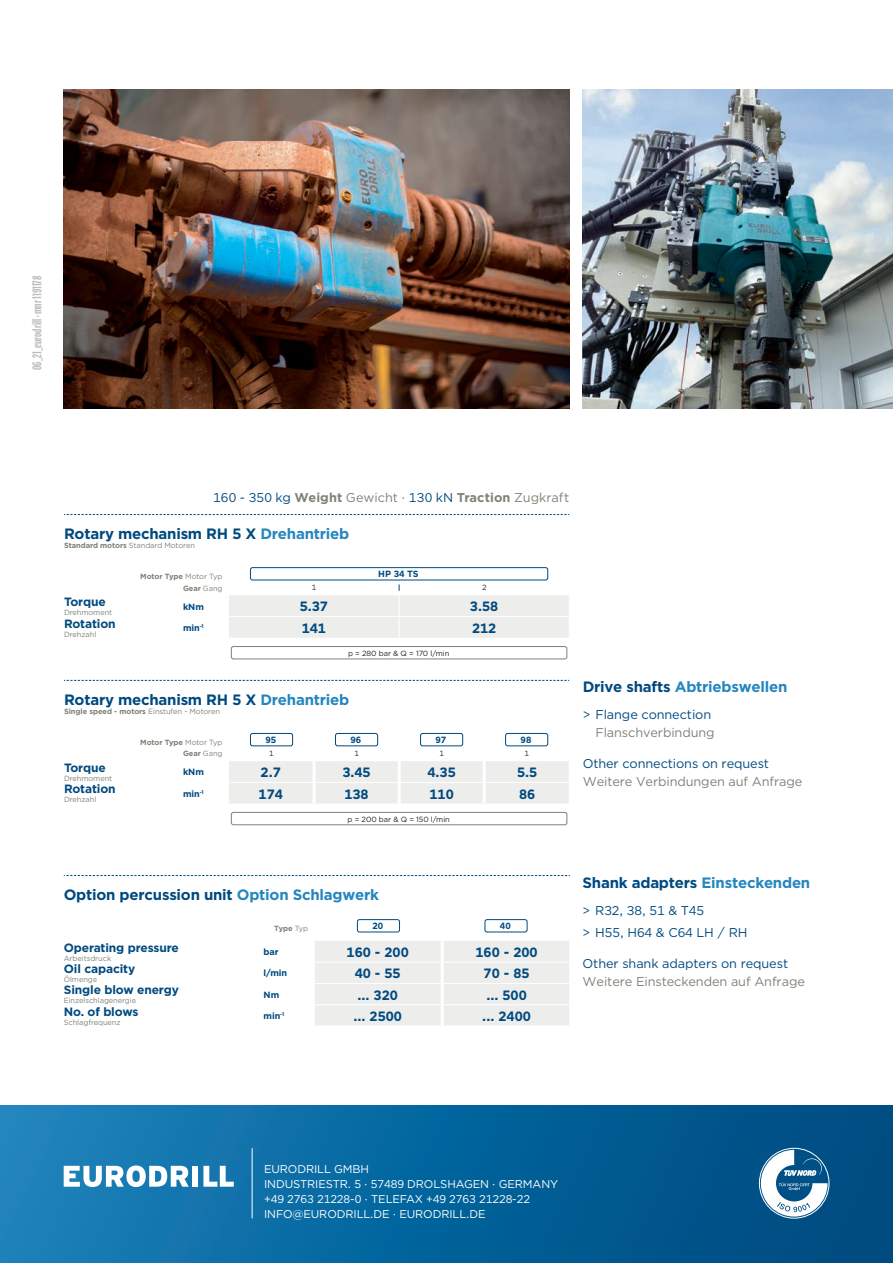
<style>
.page{position:relative;width:893px;height:1263px;background:#fff}
.page>*{position:absolute;margin:0;border:0;box-sizing:border-box;transform-origin:0 0}
.subheading_h2{font:700 15px "Gotham";letter-spacing:-.015em;color:#004a7f}
.subheading_h2-2{font:700 15px "Gotham";letter-spacing:-.015em;color:#2586bf}
.t_value{font:700 13.5px "Gotham";color:#004a7f}
.tagging{font:600 13.5px "Pilot";color:#bcbdb8}
.body_on_request{font:12.75px/18px "Gotham";letter-spacing:-.01em;color:#818178}
.t1{font:12.75px/18px "Gotham";letter-spacing:-.01em;color:#004a7f;text-align:right}
.body{font:12.75px "Gotham";letter-spacing:.005em;color:#818178}
.t_label{font:700 12px "Gotham";letter-spacing:-.01em;color:#004a7f}
.t2{font:11.25px/15px "Gotham";letter-spacing:-.01em;color:#fff}
.t_unit{font:700 9px "Gotham";letter-spacing:-.01em;color:#004a7f}
.t_lable_small{font:7.5px "Gotham";letter-spacing:-.01em;color:#818178}
.t_lable_small-2{font:700 7.5px "Gotham";letter-spacing:-.01em;color:#818178}
.t_label_count{font:7.5px "Gotham";letter-spacing:-.005em;color:#231f20}
.subheading_h2-3{font:700 7.5px "Gotham";letter-spacing:-.01em;color:#818178}
.subheading_h2-4{font:7.5px "Gotham";letter-spacing:-.01em;color:#818178}
.s1{color:#004a7f}
.s2{font-weight:700}
.s3{color:#2586bf}
.s4{font-weight:400}
.s5{color:#818178}
</style>
<div class="page">
<div style="left:0;top:1106px;width:893px;height:157px;background:linear-gradient(to right,#1982bb,#00487e)"></div>
<hr style="left:252px;top:1148px;width:1px;height:70px;background:#fff">
<div style="left:192px;top:1166px;width:6px;height:21px;background:#fff"></div>
<svg style="left:203px;top:1166px;width:31px;height:21px"></svg>
<svg style="left:64px;top:1165px;width:125px;height:22px"></svg>
<div style="left:759px;top:1148px;width:70px;height:70px;border:1px solid #fff;border-radius:50%"></div>
<svg style="left:761px;top:1150px;width:67px;height:66px"></svg>
<img style="left:583px;top:89px;width:310px;height:319px">
<img style="left:64px;top:89px;width:506px;height:319px">
<div style="left:229px;top:595px;width:340px;height:43px;background:#ededec"></div>
<svg style="left:229px;top:646px;width:340px;height:179px"></svg>
<svg style="left:64px;top:514px;width:505px;height:1px"></svg>
<svg style="left:64px;top:680px;width:505px;height:1px"></svg>
<hr style="left:313px;top:761px;width:3px;height:21px;background:#fff">
<hr style="left:398px;top:761px;width:3px;height:21px;background:#fff">
<hr style="left:483px;top:761px;width:3px;height:21px;background:#fff">
<hr style="left:313px;top:783px;width:3px;height:21px;background:#fff">
<hr style="left:398px;top:783px;width:3px;height:21px;background:#fff">
<hr style="left:483px;top:783px;width:3px;height:21px;background:#fff">
<hr style="left:229px;top:782px;width:85px;height:1px;background:#fff">
<hr style="left:314px;top:782px;width:85px;height:1px;background:#fff">
<hr style="left:399px;top:782px;width:85px;height:1px;background:#fff">
<hr style="left:484px;top:782px;width:86px;height:1px;background:#fff">
<hr style="left:229px;top:616px;width:85px;height:1px;background:#fff">
<hr style="left:314px;top:616px;width:85px;height:1px;background:#fff">
<hr style="left:399px;top:616px;width:85px;height:1px;background:#fff">
<svg style="left:399px;top:584px;width:1px;height:54px"></svg>
<hr style="left:484px;top:616px;width:86px;height:1px;background:#fff">
<div style="left:250px;top:567px;width:298px;height:13px;border:1px solid #004a7f;border-radius:2px"></div>
<div style="left:231px;top:646px;width:336px;height:13px;border:1px solid #818178;border-radius:2px"></div>
<div style="left:250px;top:733px;width:43px;height:13px;border:1px solid #004a7f;border-radius:2px"></div>
<div style="left:335px;top:733px;width:43px;height:13px;border:1px solid #004a7f;border-radius:2px"></div>
<div style="left:420px;top:733px;width:43px;height:13px;border:1px solid #004a7f;border-radius:2px"></div>
<div style="left:505px;top:733px;width:43px;height:13px;border:1px solid #004a7f;border-radius:2px"></div>
<div style="left:231px;top:812px;width:336px;height:13px;border:1px solid #818178;border-radius:2px"></div>
<svg style="left:64px;top:875px;width:506px;height:1px"></svg>
<div style="left:315px;top:941px;width:254px;height:84px;background:#ededec"></div>
<div style="left:357px;top:919px;width:43px;height:13px;border:1px solid #004a7f;border-radius:2px"></div>
<div style="left:485px;top:919px;width:42px;height:13px;border:1px solid #004a7f;border-radius:2px"></div>
<p class="tagging" style="left:30px;top:370px;width:96px;rotate:-90deg">06_21_eurodrill · mnr 1191178</p>
<p class="body" style="left:213px;top:489px;width:357px"><span class="s1">160 - 350 kg</span> <span class="s2">Weight</span> Gewicht · <span class="s1">130 kN</span> <span class="s2">Traction</span> Zugkraft</p>
<p class="subheading_h2" style="left:64px;top:524px;width:287px">Rotary mechanism RH 5 X <span class="s3">Drehantrieb</span></p>
<p class="subheading_h2-4" style="left:64px;top:541px;width:133px"><span class="s2">Standard motors</span> Standard Motoren</p>
<p class="t_lable_small-2" style="left:140px;top:571px;width:84px">Motor Type <span class="s4">Motor Typ</span></p>
<p class="t_unit" style="left:378px;top:568px;width:42px">HP 34 TS</p>
<p class="t_lable_small-2" style="left:183px;top:583px;width:41px">Gear <span class="s4">Gang</span></p>
<p class="t_label_count" style="left:312px;top:583px;width:6px">1</p>
<p class="t_label_count" style="left:482px;top:583px;width:6px">2</p>
<p class="t_label" style="left:64px;top:594px;width:43px">Torque</p>
<p class="t_lable_small" style="left:64px;top:608px;width:50px">Drehmoment</p>
<p class="t_unit" style="left:183px;top:600px;width:22px">kNm</p>
<p class="t_value" style="left:300px;top:597px;width:30px">5.37</p>
<p class="t_value" style="left:470px;top:597px;width:30px">3.58</p>
<p class="t_label" style="left:64px;top:615px;width:53px">Rotation</p>
<p class="t_lable_small" style="left:64px;top:629px;width:34px">Drehzahl</p>
<p class="t_unit" style="left:183px;top:622px;width:22px">min<sup>-1</sup></p>
<p class="t_value" style="left:302px;top:619px;width:26px">141</p>
<p class="t_value" style="left:472px;top:619px;width:26px">212</p>
<p class="t_label_count" style="left:348px;top:648px;width:103px">p = 280 bar &amp; Q = 170 l/min</p>
<p class="subheading_h2" style="left:64px;top:690px;width:287px">Rotary mechanism RH 5 X <span class="s3">Drehantrieb</span></p>
<p class="subheading_h2-3" style="left:64px;top:706px;width:158px">Single speed - motors <span class="s4">Einstufen - Motoren</span></p>
<p class="t_lable_small-2" style="left:140px;top:737px;width:84px">Motor Type <span class="s4">Motor Typ</span></p>
<p class="t_unit" style="left:265px;top:734px;width:12px">95</p>
<p class="t_unit" style="left:351px;top:734px;width:12px">96</p>
<p class="t_unit" style="left:436px;top:734px;width:12px">97</p>
<p class="t_unit" style="left:521px;top:734px;width:12px">98</p>
<p class="t_lable_small-2" style="left:183px;top:749px;width:41px">Gear <span class="s4">Gang</span></p>
<p class="t_label_count" style="left:269px;top:749px;width:6px">1</p>
<p class="t_label_count" style="left:354px;top:749px;width:6px">1</p>
<p class="t_label_count" style="left:439px;top:749px;width:6px">1</p>
<p class="t_label_count" style="left:524px;top:749px;width:6px">1</p>
<p class="t_label" style="left:64px;top:760px;width:43px">Torque</p>
<p class="t_lable_small" style="left:64px;top:774px;width:50px">Drehmoment</p>
<p class="t_unit" style="left:183px;top:766px;width:22px">kNm</p>
<p class="t_value" style="left:261px;top:763px;width:22px">2.7</p>
<p class="t_value" style="left:342px;top:763px;width:30px">3.45</p>
<p class="t_value" style="left:427px;top:763px;width:30px">4.35</p>
<p class="t_value" style="left:517px;top:763px;width:22px">5.5</p>
<p class="t_label" style="left:64px;top:781px;width:53px">Rotation</p>
<p class="t_lable_small" style="left:64px;top:795px;width:34px">Drehzahl</p>
<p class="t_unit" style="left:183px;top:787px;width:22px">min<sup>-1</sup></p>
<p class="t_value" style="left:259px;top:785px;width:26px">174</p>
<p class="t_value" style="left:344px;top:785px;width:26px">138</p>
<p class="t_value" style="left:429px;top:785px;width:26px">110</p>
<p class="t_value" style="left:519px;top:785px;width:18px">86</p>
<p class="t_label_count" style="left:348px;top:814px;width:104px">p = 200 bar &amp; Q = 150 l/min</p>
<p class="subheading_h2-2" style="left:583px;top:677px;width:206px"><span class="s1">Drive shafts</span> Abtriebswellen</p>
<p class="t1" style="left:583px;top:705px;width:134px">&gt; Flange connection<br><span class="s5">Flanschverbindung</span></p>
<p class="body_on_request" style="left:583px;top:754px;width:221px"><span class="s1">Other connections on request<br></span>Weitere Verbindungen auf Anfrage</p>
<p class="subheading_h2" style="left:64px;top:885px;width:317px">Option percussion unit <span class="s3">Option Schlagwerk</span></p>
<p class="t_lable_small-2" style="left:274px;top:923px;width:35px">Type <span class="s4">Typ</span></p>
<p class="t_unit" style="left:372px;top:920px;width:12px">20</p>
<p class="t_unit" style="left:500px;top:920px;width:12px">40</p>
<p class="t_label" style="left:64px;top:940px;width:117px">Operating pressure</p>
<p class="t_lable_small" style="left:64px;top:953px;width:49px">Arbeitsdruck</p>
<p class="t_unit" style="left:264px;top:946px;width:16px">bar</p>
<p class="t_value" style="left:347px;top:943px;width:64px">160 - 200</p>
<p class="t_value" style="left:475px;top:943px;width:64px">160 - 200</p>
<p class="t_label" style="left:64px;top:961px;width:73px">Oil capacity</p>
<p class="t_lable_small" style="left:64px;top:975px;width:35px">Ölmenge</p>
<p class="t_unit" style="left:264px;top:967px;width:25px">l/min</p>
<p class="t_value" style="left:355px;top:964px;width:48px">40 - 55</p>
<p class="t_value" style="left:484px;top:964px;width:48px">70 - 85</p>
<p class="t_label" style="left:64px;top:982px;width:117px">Single blow energy</p>
<p class="t_lable_small" style="left:64px;top:996px;width:74px">Einzelschlagenergie</p>
<p class="t_unit" style="left:264px;top:988px;width:17px">Nm</p>
<p class="t_value" style="left:357px;top:986px;width:42px">... 320</p>
<p class="t_value" style="left:486px;top:986px;width:42px">... 500</p>
<p class="t_label" style="left:64px;top:1003px;width:76px">No. of blows</p>
<p class="t_lable_small" style="left:64px;top:1017px;width:58px">Schlagfrequenz</p>
<p class="t_unit" style="left:264px;top:1010px;width:22px">min<sup>-1</sup></p>
<p class="t_value" style="left:353px;top:1007px;width:50px">... 2500</p>
<p class="t_value" style="left:482px;top:1007px;width:50px">... 2400</p>
<p class="subheading_h2" style="left:583px;top:873px;width:229px">Shank adapters <span class="s3">Einsteckenden</span></p>
<p class="t1" style="left:583px;top:901px;width:123px">&gt; R32, 38, 51 &amp; T45</p>
<p class="t1" style="left:583px;top:923px;width:167px">&gt; H55, H64 &amp; C64 LH / RH</p>
<p class="body_on_request" style="left:583px;top:954px;width:224px"><span class="s1">Other shank adapters on request<br></span>Weitere Einsteckenden auf Anfrage</p>
<p class="t2" style="left:264px;top:1161px;width:296px">EURODRILL GMBH<br>INDUSTRIESTR. 5 · 57489 DROLSHAGEN · GERMANY +49 2763 21228-0 · TELEFAX +49 2763 21228-22<br>INFO@EURODRILL.DE · EURODRILL.DE</p>
</div>
